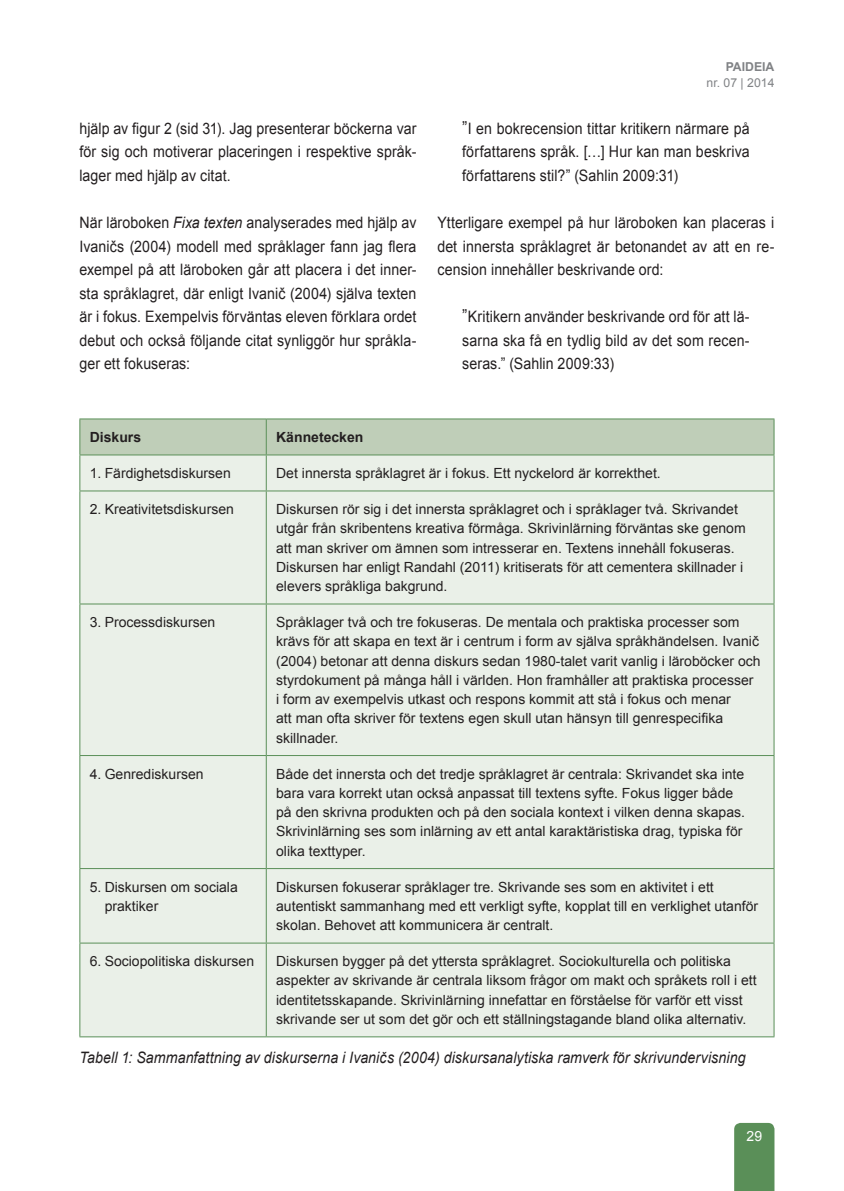
<style>
.page{position:relative;width:844px;height:1191px;background:#fff}
.page>*{position:absolute;margin:0;border:0;box-sizing:border-box;transform-origin:0 0}
.Brød_DK{font:15.75px/23.6px "Arial";letter-spacing:.005em;color:#231f20;text-align:justify;scale:.9 1}
.Brød_DK-2{font:italic 15.75px "Arial";letter-spacing:.005em;color:#231f20;scale:.9 1}
.t1{font:14px/19.2px "Arial";color:#231f20}
.t2{font:700 14px "Arial";color:#231f20}
.t3{font:14px "Arial";color:#fff}
.t4{font:12.25px "Arial";color:#808285}
.t5{font:700 12.25px "Arial";color:#808285}
.s1{font-style:italic}
.s2{font-size:17.5px}
</style>
<div class="page">
<div style="left:734px;top:1123px;width:40px;height:68px;background:#5a8f58"></div>
<div style="left:80px;top:419px;width:693px;height:35px;background:#bfceb8"></div>
<div style="left:80px;top:455px;width:693px;height:581px;background:#eaf0e8"></div>
<hr style="left:79px;top:418px;width:187px;height:1px;background:#5a8f58">
<hr style="left:79px;top:419px;width:1px;height:35px;background:#5a8f58">
<hr style="left:266px;top:418px;width:508px;height:1px;background:#5a8f58">
<hr style="left:266px;top:419px;width:1px;height:35px;background:#5a8f58">
<hr style="left:773px;top:419px;width:1px;height:35px;background:#5a8f58">
<hr style="left:79px;top:454px;width:187px;height:1px;background:#5a8f58">
<hr style="left:79px;top:455px;width:1px;height:35px;background:#5a8f58">
<hr style="left:266px;top:454px;width:508px;height:1px;background:#5a8f58">
<hr style="left:266px;top:455px;width:1px;height:35px;background:#5a8f58">
<hr style="left:773px;top:455px;width:1px;height:35px;background:#5a8f58">
<hr style="left:79px;top:490px;width:187px;height:1px;background:#5a8f58">
<hr style="left:79px;top:491px;width:1px;height:112px;background:#5a8f58">
<hr style="left:266px;top:490px;width:508px;height:1px;background:#5a8f58">
<hr style="left:266px;top:491px;width:1px;height:112px;background:#5a8f58">
<hr style="left:773px;top:491px;width:1px;height:112px;background:#5a8f58">
<hr style="left:79px;top:603px;width:187px;height:1px;background:#5a8f58">
<hr style="left:79px;top:604px;width:1px;height:151px;background:#5a8f58">
<hr style="left:266px;top:603px;width:508px;height:1px;background:#5a8f58">
<hr style="left:266px;top:604px;width:1px;height:151px;background:#5a8f58">
<hr style="left:773px;top:604px;width:1px;height:151px;background:#5a8f58">
<hr style="left:79px;top:755px;width:187px;height:1px;background:#5a8f58">
<hr style="left:79px;top:756px;width:1px;height:112px;background:#5a8f58">
<hr style="left:266px;top:755px;width:508px;height:1px;background:#5a8f58">
<hr style="left:266px;top:756px;width:1px;height:112px;background:#5a8f58">
<hr style="left:773px;top:756px;width:1px;height:112px;background:#5a8f58">
<hr style="left:79px;top:868px;width:187px;height:1px;background:#5a8f58">
<hr style="left:79px;top:869px;width:1px;height:73px;background:#5a8f58">
<hr style="left:266px;top:868px;width:508px;height:1px;background:#5a8f58">
<hr style="left:266px;top:869px;width:1px;height:73px;background:#5a8f58">
<hr style="left:773px;top:869px;width:1px;height:73px;background:#5a8f58">
<hr style="left:79px;top:942px;width:187px;height:1px;background:#5a8f58">
<hr style="left:79px;top:943px;width:1px;height:93px;background:#5a8f58">
<hr style="left:266px;top:942px;width:508px;height:1px;background:#5a8f58">
<hr style="left:266px;top:943px;width:1px;height:93px;background:#5a8f58">
<hr style="left:773px;top:943px;width:1px;height:93px;background:#5a8f58">
<hr style="left:79px;top:1036px;width:187px;height:1px;background:#5a8f58">
<hr style="left:266px;top:1036px;width:508px;height:1px;background:#5a8f58">
<p class="Brød_DK" style="left:79px;top:117px;width:376px">hjälp av figur 2 (sid 31). Jag presenterar böckerna var för sig och motiverar placeringen i respektive språk&shy;lager med hjälp av citat.</p>
<p class="Brød_DK" style="left:79px;top:211px;width:376px">När läroboken <span class="s1">Fixa texten</span> analyserades med hjälp av Ivaničs (2004) modell med språklager fann jag flera exempel på att läroboken går att placera i det inner&shy;sta språklagret, där enligt Ivanič (2004) själva texten är i fokus. Exempelvis förväntas eleven förklara ordet debut och också följande citat synliggör hur språkla&shy;ger ett fokuseras:</p>
<p class="t5" style="left:725px;top:58px;width:50px">PAIDEIA</p>
<p class="t4" style="left:706px;top:74px;width:69px">nr. 07 | 2014</p>
<p class="Brød_DK" style="left:462px;top:117px;width:321px"><span class="s2">”</span>I en bokrecension tittar kritikern närmare på författarens språk. […] Hur kan man beskriva författarens stil?” (Sahlin 2009:31)</p>
<p class="Brød_DK" style="left:437px;top:211px;width:376px">Ytterligare exempel på hur läroboken kan placeras i det innersta språklagret är betonandet av att en re&shy;cension innehåller beskrivande ord:</p>
<p class="Brød_DK" style="left:462px;top:305px;width:321px"><span class="s2">”</span>Kritikern använder beskrivande ord för att lä&shy;sarna ska få en tydlig bild av det som recen&shy;seras.” (Sahlin 2009:33)</p>
<p class="t2" style="left:90px;top:428px;width:53px">Diskurs</p>
<p class="t2" style="left:276px;top:428px;width:89px">Kännetecken</p>
<p class="t1" style="left:90px;top:463px;width:142px">1. Färdighetsdiskursen</p>
<p class="t1" style="left:276px;top:463px;width:386px">Det innersta språklagret är i fokus. Ett nyckelord är korrekthet.</p>
<p class="t1" style="left:90px;top:499px;width:146px">2. Kreativitetsdiskursen</p>
<p class="t1" style="left:276px;top:499px;width:471px">Diskursen rör sig i det innersta språklagret och i språklager två. Skrivandet utgår från skribentens kreativa förmåga. Skrivinlärning förväntas ske genom att man skriver om ämnen som intresserar en. Textens innehåll fokuseras.<br>Diskursen har enligt Randahl (2011) kritiserats för att cementera skillnader i elevers språkliga bakgrund.</p>
<p class="t1" style="left:90px;top:612px;width:127px">3. Processdiskursen</p>
<p class="t1" style="left:276px;top:612px;width:486px">Språklager två och tre fokuseras. De mentala och praktiska processer som krävs för att skapa en text är i centrum i form av själva språkhändelsen. Ivanič (2004) betonar att denna diskurs sedan 1980-talet varit vanlig i läroböcker och styrdokument på många håll i världen. Hon framhåller att praktiska processer<br>i form av exempelvis utkast och respons kommit att stå i fokus och menar<br>att man ofta skriver för textens egen skull utan hänsyn till genrespecifika skillnader.</p>
<p class="t1" style="left:90px;top:764px;width:115px">4. Genrediskursen</p>
<p class="t1" style="left:276px;top:764px;width:470px">Både det innersta och det tredje språklagret är centrala: Skrivandet ska inte bara vara korrekt utan också anpassat till textens syfte. Fokus ligger både på den skrivna produkten och på den sociala kontext i vilken denna skapas.<br>Skrivinlärning ses som inlärning av ett antal karaktäristiska drag, typiska för olika texttyper.</p>
<p class="t1" style="left:105px;top:877px;width:135px;text-indent:-15px">5. Diskursen om sociala praktiker</p>
<p class="t1" style="left:276px;top:877px;width:483px">Diskursen fokuserar språklager tre. Skrivande ses som en aktivitet i ett autentiskt sammanhang med ett verkligt syfte, kopplat till en verklighet utanför skolan. Behovet att kommunicera är centralt.</p>
<p class="t1" style="left:90px;top:951px;width:166px">6. Sociopolitiska diskursen</p>
<p class="t1" style="left:276px;top:951px;width:482px">Diskursen bygger på det yttersta språklagret. Sociokulturella och politiska aspekter av skrivande är centrala liksom frågor om makt och språkets roll i ett identitetsskapande. Skrivinlärning innefattar en förståelse för varför ett visst skrivande ser ut som det gör och ett ställningstagande bland olika alternativ.</p>
<p class="Brød_DK-2" style="left:79px;top:1046px;width:741px">Tabell 1: Sammanfattning av diskurserna i Ivaničs (2004) diskursanalytiska ramverk för skrivundervisning</p>
<p class="t3" style="left:746px;top:1127px;width:17px">29</p>
</div>
